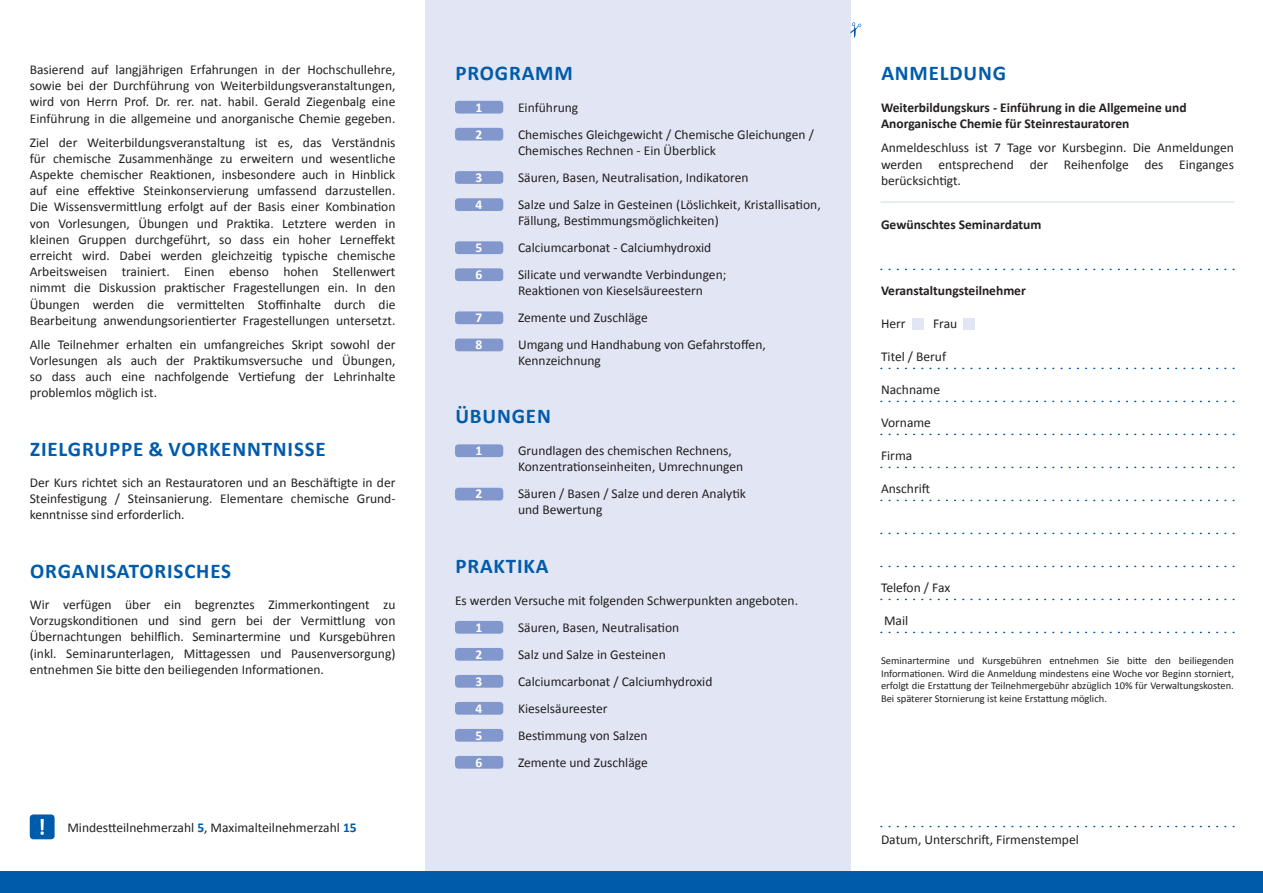
<style>
.page{position:relative;width:1263px;height:893px;background:#fff}
.page>*{position:absolute;margin:0;border:0;box-sizing:border-box;transform-origin:0 0}
.t1{font:700 21px "Calibri";letter-spacing:.04em;color:#005bab}
.t2{font:13.5px/16.2px "Calibri";color:#231f20}
.t3{font:700 13.5px "Calibri";color:#231f20}
.t4{font:700 13.5px "Calibri";color:#fff}
.t5{font:10.5px "Calibri";color:#231f20}
.s1{font-weight:700;color:#005bab}
</style>
<div class="page">
<div style="left:425px;top:0;width:425px;height:881px;background:#e1e5f4"></div>
<hr style="left:881px;top:201px;width:353px;height:2px;background:#e1e5f4">
<svg style="left:881px;top:269px;width:353px;height:1px"></svg>
<svg style="left:881px;top:368px;width:353px;height:1px"></svg>
<svg style="left:881px;top:401px;width:353px;height:1px"></svg>
<svg style="left:881px;top:434px;width:353px;height:1px"></svg>
<svg style="left:881px;top:467px;width:353px;height:1px"></svg>
<svg style="left:881px;top:500px;width:353px;height:1px"></svg>
<svg style="left:881px;top:533px;width:353px;height:1px"></svg>
<svg style="left:881px;top:566px;width:353px;height:1px"></svg>
<svg style="left:881px;top:599px;width:353px;height:1px"></svg>
<svg style="left:881px;top:632px;width:353px;height:1px"></svg>
<svg style="left:881px;top:826px;width:353px;height:1px"></svg>
<div style="left:912px;top:318px;width:11px;height:11px;background:#e1e5f4"></div>
<div style="left:963px;top:318px;width:11px;height:11px;background:#e1e5f4"></div>
<div style="left:0;top:872px;width:1263px;height:21px;background:#005bab"></div>
<div style="left:455px;top:101px;width:48px;height:13px;background:#8298cd;border-radius:3px"></div>
<div style="left:455px;top:128px;width:48px;height:13px;background:#8298cd;border-radius:3px"></div>
<div style="left:455px;top:171px;width:48px;height:13px;background:#8298cd;border-radius:3px"></div>
<div style="left:455px;top:198px;width:48px;height:13px;background:#8298cd;border-radius:3px"></div>
<div style="left:455px;top:241px;width:48px;height:13px;background:#8298cd;border-radius:3px"></div>
<div style="left:455px;top:268px;width:48px;height:13px;background:#8298cd;border-radius:3px"></div>
<div style="left:455px;top:311px;width:48px;height:13px;background:#8298cd;border-radius:3px"></div>
<div style="left:455px;top:339px;width:48px;height:12px;background:#8298cd;border-radius:3px"></div>
<div style="left:455px;top:444px;width:48px;height:13px;background:#8298cd;border-radius:3px"></div>
<div style="left:455px;top:488px;width:48px;height:12px;background:#8298cd;border-radius:3px"></div>
<div style="left:455px;top:621px;width:48px;height:13px;background:#8298cd;border-radius:3px"></div>
<div style="left:455px;top:648px;width:48px;height:13px;background:#8298cd;border-radius:3px"></div>
<div style="left:455px;top:675px;width:48px;height:13px;background:#8298cd;border-radius:3px"></div>
<div style="left:455px;top:702px;width:48px;height:13px;background:#8298cd;border-radius:3px"></div>
<div style="left:455px;top:729px;width:48px;height:13px;background:#8298cd;border-radius:3px"></div>
<div style="left:455px;top:756px;width:48px;height:13px;background:#8298cd;border-radius:3px"></div>
<svg style="left:850px;top:22px;width:11px;height:16px"></svg>
<svg style="left:30px;top:814px;width:25px;height:25px"></svg>
<p class="t2" style="left:30px;top:61px;width:367px;text-align:justify">Basierend auf langjährigen Erfahrungen in der Hochschullehre, sowie bei der Durchführung von Weiterbildungsveranstaltungen, wird von Herrn Prof. Dr. rer. nat. habil. Gerald Ziegenbalg eine Einführung in die allgemeine und anorganische Chemie gegeben.</p>
<p class="t2" style="left:30px;top:133px;width:367px">Ziel der Weiterbildungsveranstaltung ist es, das Verständnis</p>
<p class="t2" style="left:30px;top:149px;width:367px">für chemische Zusammenhänge zu erweitern und wesentliche</p>
<p class="t2" style="left:30px;top:166px;width:367px">Aspekte chemischer Reaktionen, insbesondere auch in Hinblick</p>
<p class="t2" style="left:30px;top:182px;width:367px">auf eine effektive Steinkonservierung umfassend darzustellen.</p>
<p class="t2" style="left:30px;top:198px;width:367px">Die Wissensvermittlung erfolgt auf der Basis einer Kombination</p>
<p class="t2" style="left:30px;top:214px;width:367px">von Vorlesungen, Übungen und Praktika. Letztere werden in kleinen Gruppen durchgeführt, so dass ein hoher Lerneffekt</p>
<p class="t2" style="left:30px;top:247px;width:367px">erreicht wird. Dabei werden gleichzeitig typische chemische</p>
<p class="t2" style="left:30px;top:263px;width:367px">Arbeitsweisen trainiert. Einen ebenso hohen Stellenwert nimmt die Diskussion praktischer Fragestellungen ein. In den</p>
<p class="t2" style="left:30px;top:295px;width:367px">Übungen werden die vermittelten Stoffinhalte durch die</p>
<p class="t2" style="left:30px;top:311px;width:367px">Bearbeitung anwendungsorientierter Fragestellungen untersetzt.</p>
<p class="t2" style="left:30px;top:335px;width:367px">Alle Teilnehmer erhalten ein umfangreiches Skript sowohl der</p>
<p class="t2" style="left:30px;top:352px;width:367px">Vorlesungen als auch der Praktikumsversuche und Übungen,</p>
<p class="t2" style="left:30px;top:368px;width:367px">so dass auch eine nachfolgende Vertiefung der Lehrinhalte</p>
<p class="t2" style="left:30px;top:384px;width:129px">problemlos möglich ist.</p>
<p class="t1" style="left:30px;top:436px;width:297px">ZIELGRUPPE &amp; VORKENNTNISSE</p>
<p class="t2" style="left:30px;top:474px;width:367px;text-align:justify">Der Kurs richtet sich an Restauratoren und an Beschäftigte in der Steinfestigung / Steinsanierung. Elementare chemische Grund&shy;kenntnisse sind erforderlich.</p>
<p class="t1" style="left:30px;top:558px;width:202px">ORGANISATORISCHES</p>
<p class="t2" style="left:30px;top:596px;width:367px">Wir verfügen über ein begrenztes Zimmerkontingent zu</p>
<p class="t2" style="left:30px;top:612px;width:367px">Vorzugskonditionen und sind gern bei der Vermittlung von</p>
<p class="t2" style="left:30px;top:628px;width:367px">Übernachtungen behilflich. Seminartermine und Kursgebühren (inkl. Seminarunterlagen, Mittagessen und Pausenversorgung)</p>
<p class="t2" style="left:30px;top:661px;width:296px">entnehmen Sie bitte den beiliegenden Informationen.</p>
<p class="t2" style="left:67px;top:819px;width:291px">Mindestteilnehmerzahl <span class="s1">5</span>, Maximalteilnehmerzahl <span class="s1">15</span></p>
<p class="t1" style="left:455px;top:60px;width:119px">PROGRAMM</p>
<p class="t4" style="left:476px;top:99px;width:8px">1</p>
<p class="t2" style="left:518px;top:98px;width:62px">Einführung</p>
<p class="t4" style="left:476px;top:126px;width:8px">2</p>
<p class="t2" style="left:518px;top:125px;width:297px">Chemisches Gleichgewicht / Chemische Gleichungen /<br>Chemisches Rechnen - Ein Überblick</p>
<p class="t4" style="left:476px;top:169px;width:8px">3</p>
<p class="t2" style="left:518px;top:169px;width:232px">Säuren, Basen, Neutralisation, Indikatoren</p>
<p class="t4" style="left:476px;top:196px;width:8px">4</p>
<p class="t2" style="left:518px;top:196px;width:304px">Salze und Salze in Gesteinen (Löslichkeit, Kristallisation,</p>
<p class="t2" style="left:518px;top:212px;width:202px">Fällung, Bestimmungsmöglichkeiten)</p>
<p class="t4" style="left:476px;top:239px;width:8px">5</p>
<p class="t2" style="left:518px;top:239px;width:195px">Calciumcarbonat - Calciumhydroxid</p>
<p class="t4" style="left:476px;top:266px;width:8px">6</p>
<p class="t2" style="left:518px;top:266px;width:210px">Silicate und verwandte Verbindungen;</p>
<p class="t2" style="left:518px;top:282px;width:186px">Reaktionen von Kieselsäureestern</p>
<p class="t4" style="left:476px;top:309px;width:8px">7</p>
<p class="t2" style="left:518px;top:309px;width:131px">Zemente und Zuschläge</p>
<p class="t4" style="left:476px;top:336px;width:8px">8</p>
<p class="t2" style="left:518px;top:336px;width:249px">Umgang und Handhabung von Gefahrstoffen,</p>
<p class="t2" style="left:518px;top:352px;width:84px">Kennzeichnung</p>
<p class="t1" style="left:455px;top:403px;width:97px">ÜBUNGEN</p>
<p class="t4" style="left:476px;top:442px;width:8px">1</p>
<p class="t2" style="left:518px;top:442px;width:215px">Grundlagen des chemischen Rechnens,</p>
<p class="t2" style="left:518px;top:458px;width:227px">Konzentrationseinheiten, Umrechnungen</p>
<p class="t4" style="left:476px;top:485px;width:8px">2</p>
<p class="t2" style="left:518px;top:485px;width:230px">Säuren / Basen / Salze und deren Analytik</p>
<p class="t2" style="left:518px;top:501px;width:86px">und Bewertung</p>
<p class="t1" style="left:455px;top:553px;width:95px">PRAKTIKA</p>
<p class="t2" style="left:455px;top:592px;width:345px">Es werden Versuche mit folgenden Schwerpunkten angeboten.</p>
<p class="t4" style="left:476px;top:619px;width:8px">1</p>
<p class="t2" style="left:518px;top:619px;width:163px">Säuren, Basen, Neutralisation</p>
<p class="t4" style="left:476px;top:646px;width:8px">2</p>
<p class="t2" style="left:518px;top:646px;width:149px">Salz und Salze in Gesteinen</p>
<p class="t4" style="left:476px;top:673px;width:8px">3</p>
<p class="t2" style="left:518px;top:673px;width:196px">Calciumcarbonat / Calciumhydroxid</p>
<p class="t4" style="left:476px;top:700px;width:8px">4</p>
<p class="t2" style="left:518px;top:700px;width:91px">Kieselsäureester</p>
<p class="t4" style="left:476px;top:727px;width:8px">5</p>
<p class="t2" style="left:518px;top:727px;width:131px">Bestimmung von Salzen</p>
<p class="t4" style="left:476px;top:754px;width:8px">6</p>
<p class="t2" style="left:518px;top:754px;width:131px">Zemente und Zuschläge</p>
<p class="t1" style="left:881px;top:60px;width:126px">ANMELDUNG</p>
<p class="t3" style="left:881px;top:99px;width:307px">Weiterbildungskurs - Einführung in die Allgemeine und</p>
<p class="t3" style="left:881px;top:116px;width:250px">Anorganische Chemie für Steinrestauratoren</p>
<p class="t2" style="left:881px;top:139px;width:354px">Anmeldeschluss ist 7 Tage vor Kursbeginn. Die Anmeldungen</p>
<p class="t2" style="left:881px;top:155px;width:354px">werden entsprechend der Reihenfolge des Einganges</p>
<p class="t2" style="left:881px;top:172px;width:81px">berücksichtigt.</p>
<p class="t3" style="left:881px;top:217px;width:162px">Gewünschtes Seminardatum</p>
<p class="t3" style="left:881px;top:283px;width:146px">Veranstaltungsteilnehmer</p>
<p class="t2" style="left:881px;top:315px;width:26px">Herr</p>
<p class="t2" style="left:933px;top:315px;width:26px">Frau</p>
<p class="t2" style="left:881px;top:348px;width:67px">Titel / Beruf</p>
<p class="t2" style="left:881px;top:381px;width:61px">Nachname</p>
<p class="t2" style="left:881px;top:414px;width:51px">Vorname</p>
<p class="t2" style="left:881px;top:447px;width:33px">Firma</p>
<p class="t2" style="left:881px;top:480px;width:51px">Anschrift</p>
<p class="t2" style="left:881px;top:579px;width:71px">Telefon / Fax</p>
<p class="t2" style="left:884px;top:612px;width:26px">Mail</p>
<p class="t5" style="left:881px;top:654px;width:354px">Seminartermine und Kursgebühren entnehmen Sie bitte den beiliegenden</p>
<p class="t5" style="left:881px;top:667px;width:354px">Informationen. Wird die Anmeldung mindestens eine Woche vor Beginn storniert,</p>
<p class="t5" style="left:881px;top:679px;width:354px">erfolgt die Erstattung der Teilnehmergebühr abzüglich 10% für Verwaltungskosten.</p>
<p class="t5" style="left:881px;top:692px;width:227px">Bei späterer Stornierung ist keine Erstattung möglich.</p>
<p class="t2" style="left:881px;top:830px;width:199px">Datum, Unterschrift, Firmenstempel</p>
</div>
